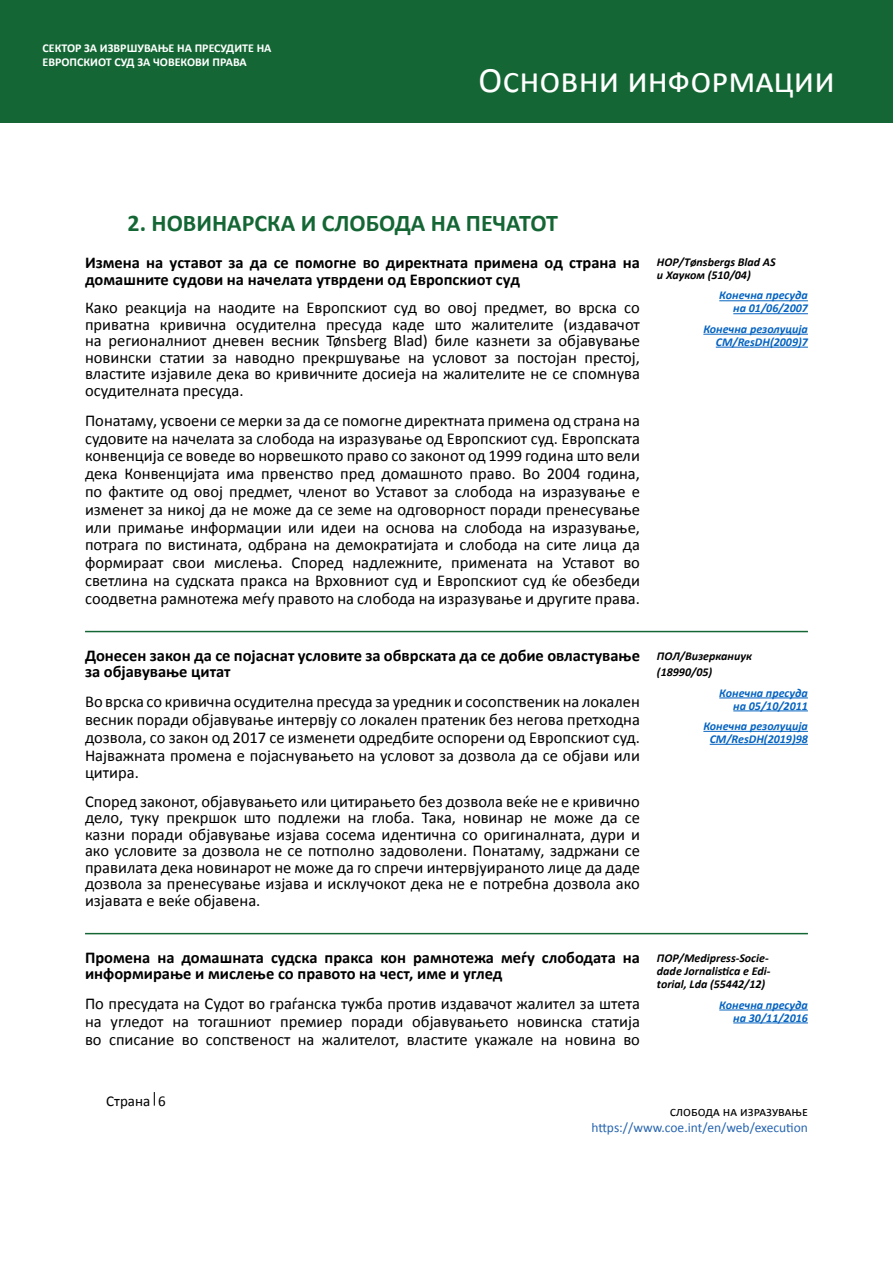
<style>
.page{position:relative;width:893px;height:1263px;background:#fff}
.page>*{position:absolute;margin:0;border:0;box-sizing:border-box;transform-origin:0 0}
.t1{font:36px "Calibri";color:#fff}
.t2{font:700 24px "Calibri";color:#146734}
.t3{font:16.5px/17.9px "Calibri";color:#000;text-align:justify}
.t4{font:700 16.5px/16.5px "Calibri";color:#000}
.t5{font:15px "Calibri";color:#000}
.t6{font:13.5px "Calibri";color:#2765b0}
.t7{font:13.5px "Calibri";color:#000}
.t8{font:italic 700 12px/12.9px "Calibri";color:#0563c1;text-align:right}
.t9{font:italic 700 12px/12.9px "Calibri";color:#000}
.t10{font:700 12px/14.4px "Calibri";color:#fff}
</style>
<div class="page">
<div style="left:0;top:0;width:893px;height:122px;background:#146734"></div>
<svg style="left:154px;top:1092px;width:1px;height:14px"></svg>
<hr style="left:85px;top:631px;width:723px;height:1px;background:#146734">
<hr style="left:85px;top:933px;width:723px;height:1px;background:#146734">
<hr style="left:719px;top:300px;width:89px;height:1px;background:#0563c1">
<hr style="left:733px;top:313px;width:75px;height:1px;background:#0563c1">
<hr style="left:703px;top:334px;width:105px;height:1px;background:#0563c1">
<hr style="left:716px;top:347px;width:92px;height:1px;background:#0563c1">
<hr style="left:719px;top:697px;width:89px;height:1px;background:#0563c1">
<hr style="left:733px;top:710px;width:75px;height:1px;background:#0563c1">
<hr style="left:703px;top:731px;width:105px;height:1px;background:#0563c1">
<hr style="left:710px;top:744px;width:98px;height:1px;background:#0563c1">
<hr style="left:719px;top:1009px;width:89px;height:1px;background:#0563c1">
<hr style="left:733px;top:1022px;width:75px;height:1px;background:#0563c1">
<p class="t10" style="left:43px;top:41px;width:231px">СЕКТОР ЗА ИЗВРШУВАЊЕ НА ПРЕСУДИТЕ НА<br>ЕВРОПСКИОТ СУД ЗА ЧОВЕКОВИ ПРАВА</p>
<h1 class="t1" style="left:479px;top:57px;width:358px">Основни информации</h1>
<h2 class="t2" style="left:128px;top:207px;width:432px">2. НОВИНАРСКА И СЛОБОДА НА ПЕЧАТОТ</h2>
<p class="t4" style="left:85px;top:255px;width:556px">Измена на уставот за да се помогне во директната примена од страна на домашните судови на начелата утврдени од Европскиот суд</p>
<p class="t3" style="left:85px;top:300px;width:556px;line-height:16.5px">Како реакција на наодите на Европскиот суд во овој предмет, во врска со приватна кривична осудителна пресуда каде што жалителите (издавачот на регионалниот дневен весник Tønsberg Blad) биле казнети за објавување новински статии за наводно прекршување на условот за постојан престој, властите изјавиле дека во кривичните досиеја на жалителите не се спомнува осудителната пресуда.</p>
<p class="t3" style="left:85px;top:411px;width:556px">Понатаму, усвоени се мерки за да се помогне директната примена од страна на судовите на начелата за слобода на изразување од Европскиот суд. Европската конвенција се воведе во норвешкото право со законот од 1999 година што вели дека Конвенцијата има првенство пред домашното право. Во 2004 година, по фактите од овој предмет, членот во Уставот за слобода на изразување е изменет за никој да не може да се земе на одговорност поради пренесување или примање информации или идеи на основа на слобода на изразување, потрага по вистината, одбрана на демократијата и слобода на сите лица да формираат свои мислења. Според надлежните, примената на Уставот во светлина на судската пракса на Врховниот суд и Европскиот суд ќе обезбеди соодветна рамнотежа меѓу правото на слобода на изразување и другите права.</p>
<p class="t4" style="left:85px;top:647px;width:556px">Донесен закон да се појаснат условите за обврската да се добие овластување за објавување цитат</p>
<p class="t3" style="left:85px;top:693px;width:556px">Во врска со кривична осудителна пресуда за уредник и сосопственик на локален весник поради објавување интервју со локален пратеник без негова претходна дозвола, со закон од 2017 се изменети одредбите оспорени од Европскиот суд.<br>Најважната промена е појаснувањето на условот за дозвола да се објави или цитира.</p>
<p class="t3" style="left:85px;top:793px;width:556px;line-height:16.5px">Според законот, објавувањето или цитирањето без дозвола веќе не е кривично дело, туку прекршок што подлежи на глоба. Така, новинар не може да се казни поради објавување изјава сосема идентична со оригиналната, дури и ако условите за дозвола не се потполно задоволени. Понатаму, задржани се правилата дека новинарот не може да го спречи интервјуираното лице да даде дозвола за пренесување изјава и исклучокот дека не е потребна дозвола ако изјавата е веќе објавена.</p>
<p class="t4" style="left:85px;top:949px;width:556px">Промена на домашната судска пракса кон рамнотежа меѓу слободата на информирање и мислење со правото на чест, име и углед</p>
<p class="t3" style="left:85px;top:995px;width:556px">По пресудата на Судот во граѓанска тужба против издавачот жалител за штета на угледот на тогашниот премиер поради објавувањето новинска статија во списание во сопственост на жалителот, властите укажале на новина во</p>
<p class="t9" style="left:657px;top:256px;width:120px">НОР/Tønsbergs Blad AS и Хауком (510/04)</p>
<p class="t8" style="left:719px;top:289px;width:90px">Конечна пресуда на 01/06/2007</p>
<p class="t8" style="left:703px;top:322px;width:106px">Конечна резолуција<br>CM/ResDH(2009)7</p>
<p class="t9" style="left:657px;top:647px;width:96px;line-height:16.5px">ПОЛ/Визерканиук (18990/05)</p>
<p class="t8" style="left:719px;top:686px;width:90px">Конечна пресуда на 05/10/2011</p>
<p class="t8" style="left:703px;top:719px;width:106px;text-align:center">Конечна резолуција<br>CM/ResDH(2019)98</p>
<p class="t9" style="left:657px;top:952px;width:115px">ПОР/Medipress-Socie&shy;dade Jornalistica e Edi&shy;torial, Lda (55442/12)</p>
<p class="t8" style="left:719px;top:998px;width:90px">Конечна пресуда на 30/11/2016</p>
<p class="t5" style="left:106px;top:1091px;width:61px">Страна 6</p>
<p class="t7" style="left:670px;top:1103px;width:140px">слобода на изразување</p>
<p class="t6" style="left:591px;top:1119px;width:218px">https://www.coe.int/en/web/execution</p>
</div>
